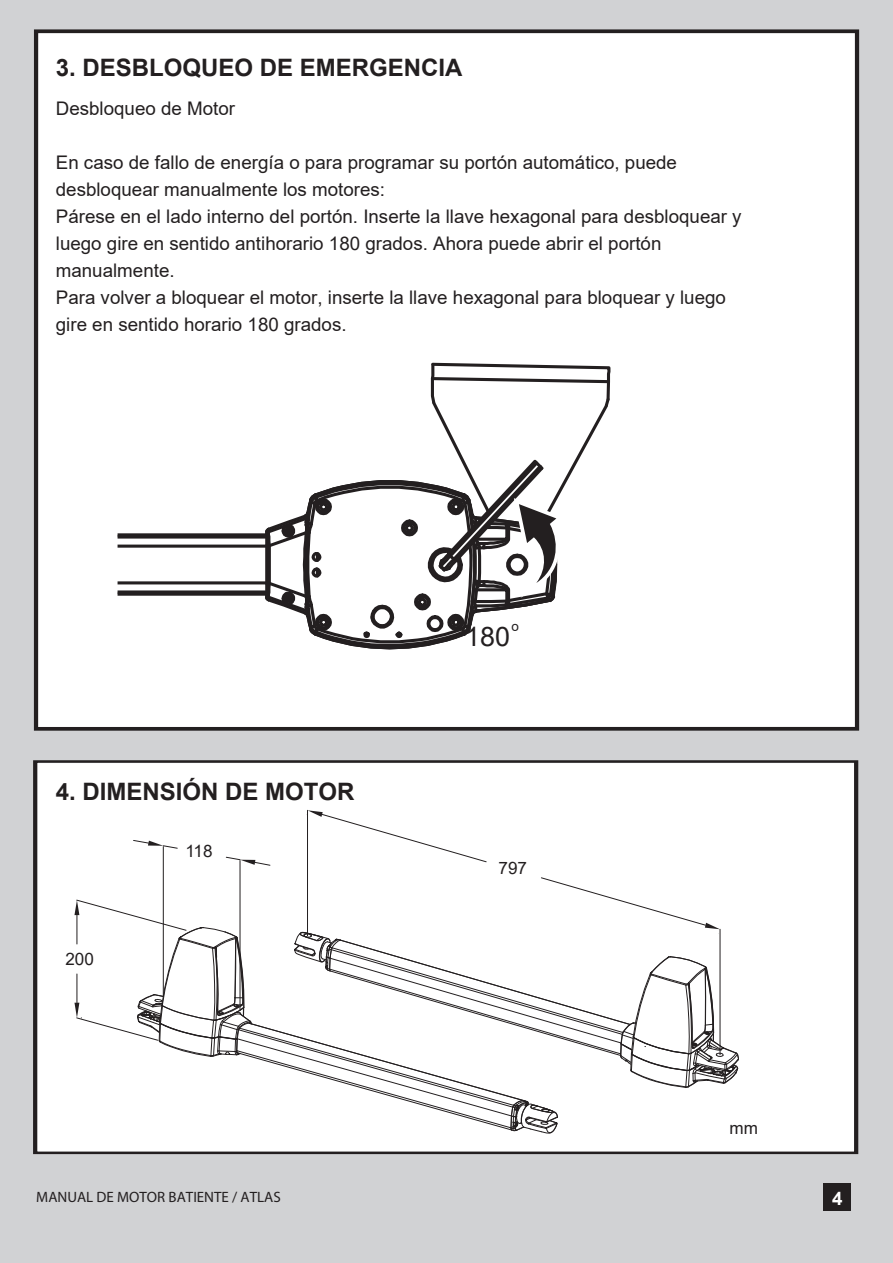
<style>
.page{position:relative;width:893px;height:1263px;background:#fff}
.page>*{position:absolute;margin:0;border:0;box-sizing:border-box;transform-origin:0 0}
.t1{font:26.85px "Arial";color:#231f20}
.t2{font:700 24px "Arial";color:#231f20}
.t3{font:18.75px/27px "Arial";color:#231f20}
.t4{font:18.75px "Arial";color:#231f20}
.t5{font:700 18.75px "Arial";color:#fff}
.t6{font:17.1px "Arial";color:#231f20}
.t7{font:15px "Myriad Pro";color:#231f20}
.t8{font:13.5px "Arial";color:#231f20}
</style>
<div class="page">
<div style="left:1px;top:0;width:892px;height:1263px;background:#d1d2d4"></div>
<div style="left:36px;top:32px;width:821px;height:697px;background:#fff"></div>
<div style="left:34px;top:29px;width:825px;height:702px;border:4px solid #231f20"></div>
<div style="left:35px;top:763px;width:821px;height:390px;background:#fff"></div>
<div style="left:34px;top:760px;width:824px;height:394px;border:3px solid #231f20"></div>
<div style="left:824px;top:1183px;width:27px;height:28px;background:#231f20"></div>
<svg style="left:118px;top:362px;width:493px;height:288px"></svg>
<hr style="left:307px;top:810px;width:1px;height:126px;background:#231f20">
<svg style="left:306px;top:810px;width:181px;height:53px"></svg>
<svg style="left:74px;top:877px;width:665px;height:257px"></svg>
<hr style="left:163px;top:846px;width:1px;height:150px;background:#231f20">
<hr style="left:240px;top:860px;width:1px;height:150px;background:#231f20">
<svg style="left:133px;top:840px;width:45px;height:9px"></svg>
<svg style="left:225px;top:856px;width:46px;height:10px"></svg>
<p class="t2" style="left:56px;top:51px;width:408px">3. DESBLOQUEO DE EMERGENCIA</p>
<p class="t4" style="left:56px;top:96px;width:181px">Desbloqueo de Motor</p>
<p class="t3" style="left:56px;top:149px;width:687px">En caso de fallo de energía o para programar su portón automático, puede desbloquear manualmente los motores:<br>Párese en el lado interno del portón. Inserte la llave hexagonal para desbloquear y luego gire en sentido antihorario 180 grados. Ahora puede abrir el portón manualmente.<br>Para volver a bloquear el motor, inserte la llave hexagonal para bloquear y luego gire en sentido horario 180 grados.</p>
<p class="t2" style="left:56px;top:775px;width:300px">4. DIMENSIÓN DE MOTOR</p>
<p class="t6" style="left:65px;top:947px;width:30px">200</p>
<p class="t6" style="left:185px;top:839px;width:29px">118</p>
<h1 class="t1" style="left:465px;top:618px;width:46px">180</h1>
<p class="t8" style="left:511px;top:617px;width:9px">o</p>
<p class="t6" style="left:498px;top:856px;width:30px">797</p>
<p class="t6" style="left:729px;top:1116px;width:30px">mm</p>
<p class="t7" style="left:36px;top:1187px;width:246px">MANUAL DE MOTOR BATIENTE / ATLAS</p>
<p class="t5" style="left:832px;top:1185px;width:12px">4</p>
</div>
